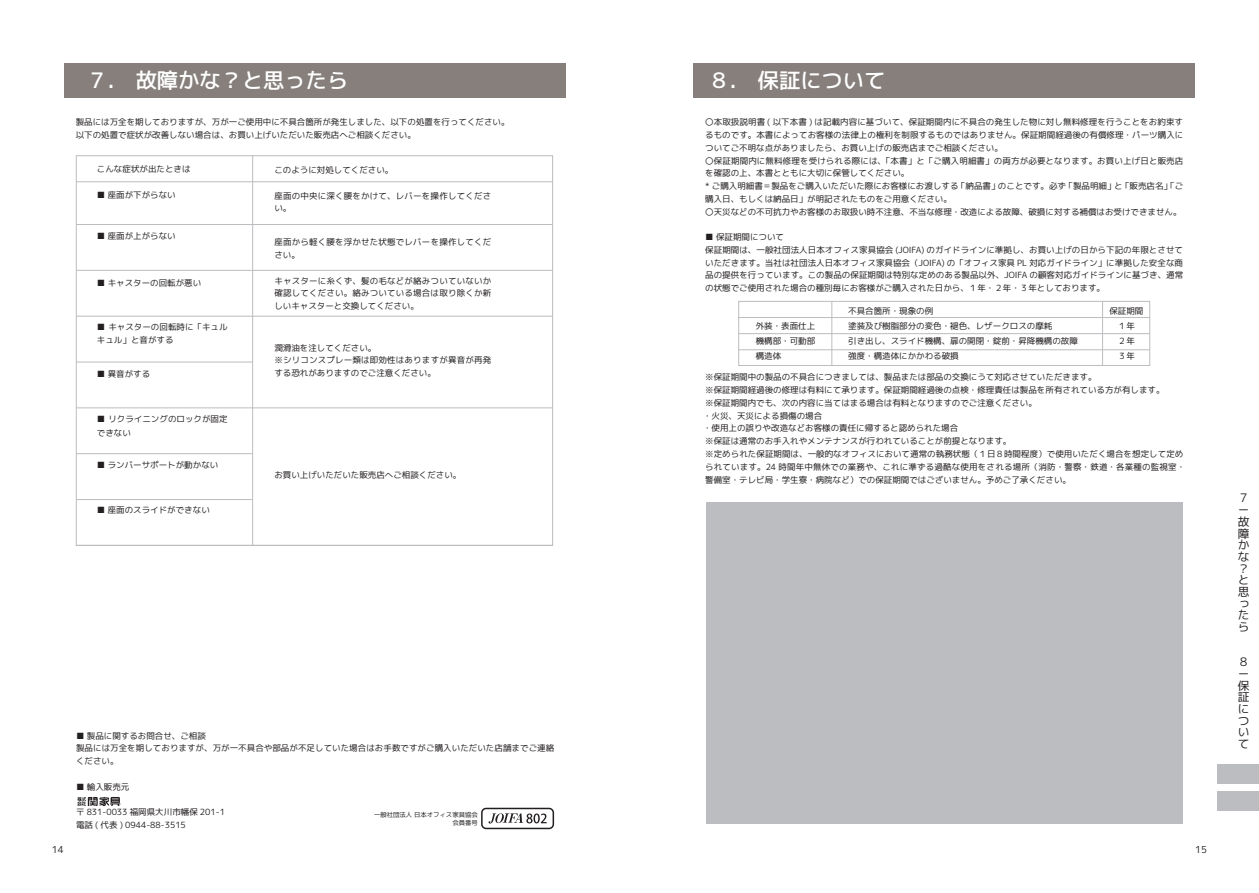
<style>
.page{position:relative;width:1259px;height:893px;background:#fff}
.page>*{position:absolute;margin:0;border:0;box-sizing:border-box;transform-origin:0 0}
.t1{font:21.3px "mgenplus 1 c medium";color:#fff}
.t2{font:11.7px/11.7px "mgenplus 1 c regular";color:#231f20}
.t3{font:9.6px "mgenplus 1 c regular";color:#231f20}
.t4{font:8.55px/12.8px "mgenplus 1 c regular";color:#231f20}
.t5{font:8.55px/12.8px "mgenplus 1 c regular";letter-spacing:.02em;color:#231f20}
.t6{font:6.45px/8.6px "mgenplus 1 c regular";color:#231f20;text-align:right}
</style>
<div class="page">
<div style="left:64px;top:64px;width:502px;height:34px;background:#867f7c"></div>
<div style="left:693px;top:64px;width:502px;height:34px;background:#867f7c"></div>
<div style="left:1217px;top:764px;width:42px;height:20px;background:#bcbdc0"></div>
<div style="left:1217px;top:791px;width:42px;height:20px;background:#bcbdc0"></div>
<div style="left:706px;top:503px;width:476px;height:321px;background:#bcbdc0"></div>
<div style="left:738px;top:301px;width:412px;height:65px;border:1px solid #bcbdc0"></div>
<hr style="left:738px;top:333px;width:412px;height:1px;background:#bcbdc0">
<hr style="left:738px;top:317px;width:412px;height:1px;background:#bcbdc0">
<hr style="left:738px;top:349px;width:412px;height:1px;background:#bcbdc0">
<hr style="left:831px;top:301px;width:1px;height:65px;background:#bcbdc0">
<hr style="left:1102px;top:301px;width:1px;height:65px;background:#bcbdc0">
<hr style="left:76px;top:182px;width:477px;height:1px;background:#bcbdc0">
<hr style="left:76px;top:224px;width:477px;height:1px;background:#bcbdc0">
<hr style="left:76px;top:270px;width:477px;height:1px;background:#bcbdc0">
<hr style="left:76px;top:316px;width:477px;height:1px;background:#bcbdc0">
<hr style="left:76px;top:362px;width:177px;height:1px;background:#bcbdc0">
<hr style="left:76px;top:408px;width:477px;height:1px;background:#bcbdc0">
<hr style="left:76px;top:453px;width:177px;height:1px;background:#bcbdc0">
<hr style="left:76px;top:499px;width:177px;height:1px;background:#bcbdc0">
<hr style="left:76px;top:545px;width:477px;height:1px;background:#bcbdc0">
<hr style="left:252px;top:156px;width:1px;height:389px;background:#bcbdc0">
<svg style="left:77px;top:797px;width:43px;height:9px"></svg>
<svg style="left:488px;top:813px;width:58px;height:10px"></svg>
<div style="left:481px;top:808px;width:73px;height:21px;border:2px solid #231f20;border-radius:4px"></div>
<h1 class="t1" style="left:86px;top:66px;width:263px">７.　故障かな？と思ったら</h1>
<h1 class="t1" style="left:693px;top:66px;width:285px">９.　保証について（保証書）</h1>
<p class="t4" style="left:705px;top:116px;width:480px">〇本取扱説明書 ( 以下本書 ) は記載内容に基づいて、保証期間内に不具合の発生した物に対し無料修理を行うことをお約束するものです。本書によってお客様の法律上の権利を制限するものではありません。保証期間経過後の有償修理・パーツ購入についてご不明な点がありましたら、お買い上げの販売店までご相談ください。<br>〇保証期間内に無料修理を受けられる際には、「本書」と「ご購入明細書」の両方が必要となります。お買い上げ日と販売店を確認の上、本書とともに大切に保管してください。<br>* ご購入明細書＝製品をご購入いただいた際にお客様にお渡しする「納品書」のことです。必ず「製品明細」と「販売店名」「ご購入日、もしくは納品日」が明記されたものをご用意ください。<br>〇天災などの不可抗力やお客様のお取扱い時不注意、不当な修理・改造による故障、破損に対する補償はお受けできません。</p>
<p class="t4" style="left:705px;top:231px;width:479px">■ 保証期間について<br>保証期間は、一般社団法人日本オフィス家具協会 (JOIFA) のガイドラインに準拠し、お買い上げの日から下記の年限とさせていただきます。当社は社団法人日本オフィス家具協会（JOIFA) の「オフィス家具 PL 対応ガイドライン」に準拠した安全な商品の提供を行っています。この製品の保証期間は特別な定めのある製品以外、JOIFA の顧客対応ガイドラインに基づき、通常の状態でご使用された場合の種別毎にお客様がご購入された日から、１年・２年・３年としております。</p>
<h1 class="t1" style="left:708px;top:66px;width:178px">８.　保証について</h1>
<p class="t4" style="left:76px;top:116px;width:435px">製品には万全を期しておりますが、万が一ご使用中に不具合箇所が発生しました、以下の処置を行ってください。以下の処置で症状が改善しない場合は、お買い上げいただいた販売店へご相談ください。</p>
<p class="t4" style="left:97px;top:163px;width:95px">こんな症状が出たときは</p>
<p class="t4" style="left:97px;top:188px;width:80px">■ 座面が下がらない</p>
<p class="t4" style="left:97px;top:230px;width:80px">■ 座面が上がらない</p>
<p class="t4" style="left:97px;top:276px;width:106px">■ キャスターの回転が悪い</p>
<p class="t4" style="left:97px;top:321px;width:132px">■ キャスターの回転時に「キュルキュル」と音がする</p>
<p class="t4" style="left:97px;top:368px;width:55px">■ 異音がする</p>
<p class="t4" style="left:97px;top:412px;width:132px;line-height:13.8px">■ リクライニングのロックが固定できない</p>
<p class="t4" style="left:97px;top:458px;width:123px">■ ランバーサポートが動かない</p>
<p class="t4" style="left:97px;top:504px;width:114px">■ 座面のスライドができない</p>
<p class="t4" style="left:274px;top:164px;width:121px">このように対処してください。</p>
<p class="t5" style="left:274px;top:189px;width:218px">座面の中央に深く腰をかけて、レバーを操作してください。</p>
<p class="t5" style="left:274px;top:236px;width:218px">座面から軽く腰を浮かせた状態でレバーを操作してください。</p>
<p class="t4" style="left:274px;top:274px;width:218px;text-align:justify">キャスターに糸くず、髪の毛などが絡みついていないか確認してください。絡みついている場合は取り除くか新しいキャスターと交換してください。</p>
<p class="t4" style="left:274px;top:341px;width:218px">潤滑油を注してください。<br>※シリコンスプレー類は即効性はありますが異音が再発する恐れがありますのでご注意ください。</p>
<p class="t4" style="left:848px;top:304px;width:231px;line-height:14.9px">不具合箇所・現象の例<br>塗装及び樹脂部分の変色・褪色、レザークロスの摩耗<br>引き出し、スライド機構、扉の開閉・錠前・昇降機構の故障強度・構造体にかかわる破損</p>
<p class="t4" style="left:1109px;top:304px;width:36px;line-height:14.9px;text-align:center">保証期間<br>１年<br>２年<br>３年</p>
<p class="t4" style="left:755px;top:318px;width:61px;line-height:14.9px;text-align:justify">外装・表面仕上機構部・可動部構造体</p>
<p class="t4" style="left:703px;top:371px;width:484px">※保証期間中の製品の不具合につきましては、製品または部品の交換にうて対応させていただきます。<br>※保証期間経過後の修理は有料にて承ります。保証期間経過後の点検・修理責任は製品を所有されている方が有します。<br>※保証期間内でも、次の内容に当てはまる場合は有料となりますのでご注意ください。<br>・火災、天災による損傷の場合<br>・使用上の誤りや改造などお客様の責任に帰すると認められた場合<br>※保証は通常のお手入れやメンテナンスが行われていることが前提となります。<br>※定められた保証期間は、一般的なオフィスにおいて通常の執務状態（１日８時間程度）で使用いただく場合を想定して定められています。24 時間年中無休での業務や、これに準ずる過酷な使用をされる場所（消防・警察・鉄道・各業種の監視室・警備室・テレビ局・学生寮・病院など）での保証期間ではございません。予めご了承ください。</p>
<p class="t4" style="left:274px;top:469px;width:189px">お買い上げいただいた販売店へご相談ください。</p>
<p class="t4" style="left:76px;top:729px;width:480px">■ 製品に関するお問合せ、ご相談<br>製品には万全を期しておりますが、万が一不具合や部品が不足していた場合はお手数ですがご購入いただいた店舗までご連絡ください。</p>
<p class="t4" style="left:76px;top:780px;width:55px">■ 輸入販売元</p>
<p class="t4" style="left:76px;top:806px;width:150px">〒 831-0033 福岡県大川市幡保 201-1電話 ( 代表 ) 0944-88-3515</p>
<p class="t6" style="left:374px;top:810px;width:105px">一般社団法人 日本オフィス家具協会会員番号</p>
<p class="t3" style="left:52px;top:843px;width:13px">14</p>
<p class="t3" style="left:1195px;top:843px;width:13px">15</p>
<h2 class="t2" style="left:1237px;top:492px;width:13px">７｜故障かな？と思ったら</h2>
<h2 class="t2" style="left:1237px;top:656px;width:13px">８｜保証について</h2>
</div>
